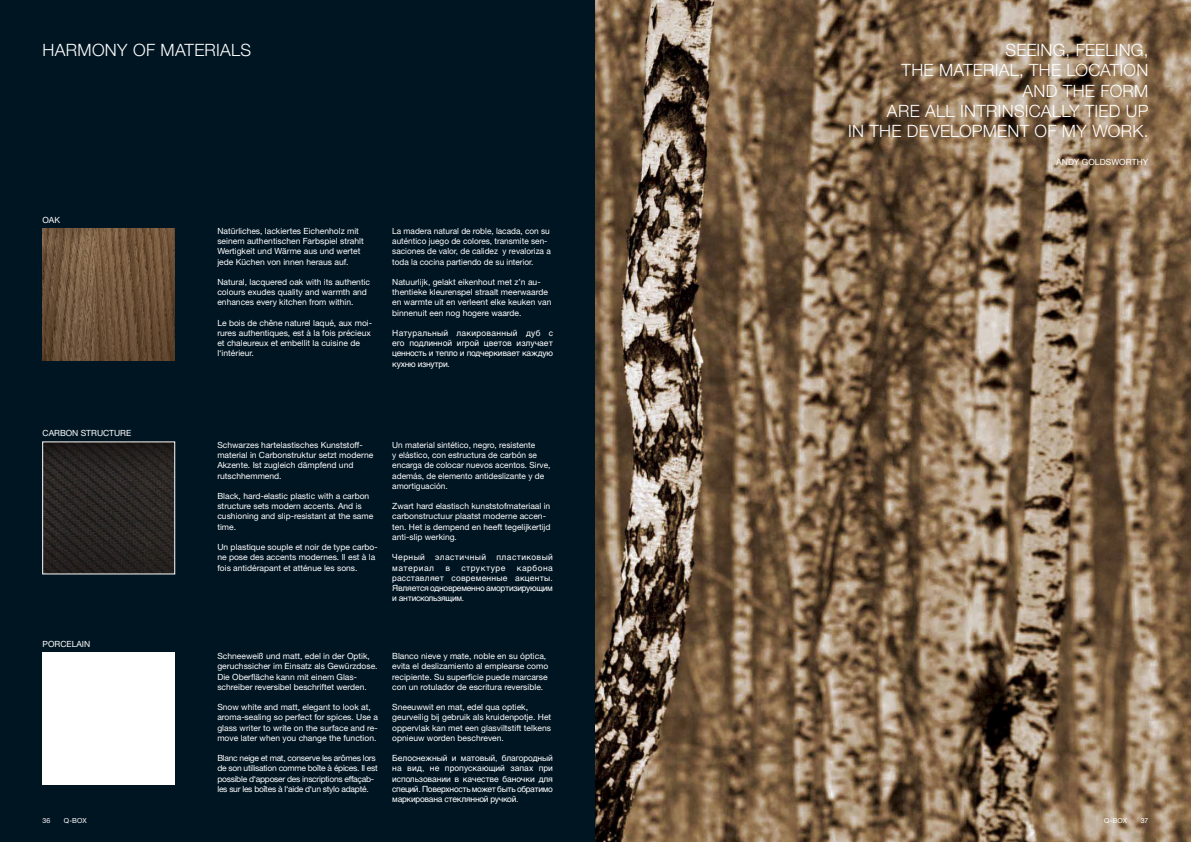
<style>
.page{position:relative;width:1191px;height:842px;background:#fff}
.page>*{position:absolute;margin:0;border:0;box-sizing:border-box;transform-origin:0 0}
.t1{font:300 17px/20.4px "Helvetica Neue";letter-spacing:.015em;color:#fff;text-align:right}
.t2{font:8.5px/10.2px "Helvetica Neue";color:#fff}
.t3{font:8.5px/10.2px "Helvetica Cyr Upright";letter-spacing:-.03em;color:#fff;text-align:justify}
.t4{font:8.5px/10.2px "Helvetica Neue";letter-spacing:-.035em;color:#fff}
.t5{font:8.5px/10.2px "Helvetica Cyr Upright";letter-spacing:.05em;color:#fff}
.t6{font:8.5px "Helvetica Cyr Upright";letter-spacing:.06em;color:#fff}
.t7{font:7px "Helvetica Neue";color:#fff}
</style>
<div class="page">
<div style="left:0;top:0;width:595px;height:842px;background:#001522"></div>
<img style="left:43px;top:228px;width:132px;height:132px">
<img style="left:45px;top:444px;width:128px;height:128px">
<div style="left:43px;top:653px;width:132px;height:132px;background:#fff"></div>
<img style="left:595px;top:0;width:596px;height:842px">
<h1 class="t1" style="left:43px;top:39px;width:210px">HARMONY OF MATERIALS</h1>
<p class="t2" style="left:43px;top:214px;width:19px">OAK</p>
<p class="t2" style="left:43px;top:428px;width:90px">CARBON STRUCTURE</p>
<p class="t2" style="left:43px;top:639px;width:49px">PORCELAIN</p>
<p class="t2" style="left:217px;top:226px;width:148px">Natürliches, lackiertes Eichenholz mit seinem authentischen Farbspiel strahlt Wertigkeit und Wärme aus und wertet jede Küchen von innen heraus auf.</p>
<p class="t2" style="left:217px;top:277px;width:154px">Natural, lacquered oak with its authentic colours exudes quality and warmth and enhances every kitchen from within.</p>
<p class="t2" style="left:217px;top:318px;width:156px">Le bois de chêne naturel laqué, aux moi&shy;rures authentiques, est à la fois précieux et chaleureux et embellit la cuisine de l‘intérieur.</p>
<p class="t2" style="left:392px;top:226px;width:160px">La madera natural de roble, lacada, con su auténtico juego de colores, transmite sen&shy;saciones de valor, de calidez y revaloriza a toda la cocina partiendo de su interior.</p>
<p class="t2" style="left:392px;top:277px;width:161px">Natuurlijk, gelakt eikenhout met z’n au&shy;thentieke kleurenspel straalt meerwaarde en warmte uit en verleent elke keuken van binnenuit een nog hogere waarde.</p>
<p class="t3" style="left:392px;top:328px;width:162px">Натуральный лакированный дуб с его подлинной игрой цветов излучает ценность и тепло и подчеркивает каждую кухню изнутри.</p>
<p class="t2" style="left:217px;top:440px;width:157px">Schwarzes hartelastisches Kunststoff&shy;material in Carbonstruktur setzt moderne Akzente. Ist zugleich dämpfend und rutschhemmend.</p>
<p class="t2" style="left:217px;top:491px;width:157px">Black, hard-elastic plastic with a carbon structure sets modern accents. And is cushioning and slip-resistant at the same time.</p>
<p class="t2" style="left:217px;top:542px;width:162px">Un plastique souple et noir de type carbo&shy;ne pose des accents modernes. Il est à la fois antidérapant et atténue les sons.</p>
<p class="t2" style="left:392px;top:440px;width:160px">Un material sintético, negro, resistente<br>y elástico, con estructura de carbón se encarga de colocar nuevos acentos. Sirve, además, de elemento antideslizante y de amortiguación.</p>
<p class="t2" style="left:392px;top:501px;width:160px">Zwart hard elastisch kunststofmateriaal in carbonstructuur plaatst moderne accen&shy;ten. Het is dempend en heeft tegelijkertijd anti-slip werking.</p>
<p class="t5" style="left:392px;top:552px;width:162px">Черный эластичный пластиковый материал</p>
<p class="t3" style="left:392px;top:562px;width:162px;text-indent:124px">карбона расставляет современные акценты.<br>Является одновременно амортизирующим и антискользящим.</p>
<p class="t3" style="left:445px;top:562px;width:6px">в</p>
<p class="t6" style="left:461px;top:563px;width:46px">структуре</p>
<p class="t2" style="left:217px;top:651px;width:162px">Schneeweiß und matt, edel in der Optik, geruchssicher im Einsatz als Gewürzdose.<br>Die Oberfläche kann mit einem Glas&shy;schreiber reversibel beschriftet werden.</p>
<p class="t2" style="left:217px;top:702px;width:162px">Snow white and matt, elegant to look at, aroma-sealing so perfect for spices. Use a glass writer to write on the surface and re&shy;move later when you change the function.</p>
<p class="t4" style="left:217px;top:753px;width:162px">Blanc neige et mat, conserve les arômes lors de son utilisation comme boîte à épices. Il est possible d‘apposer des inscriptions effaçab&shy;les sur les boîtes à l‘aide d‘un stylo adapté.</p>
<p class="t2" style="left:392px;top:651px;width:158px">Blanco nieve y mate, noble en su óptica, evita el deslizamiento al emplearse como recipiente. Su superficie puede marcarse con un rotulador de escritura reversible.</p>
<p class="t2" style="left:392px;top:702px;width:161px">Sneeuwwit en mat, edel qua optiek, geurveilig bij gebruik als kruidenpotje. Het oppervlak kan met een glasviltstift telkens opnieuw worden beschreven.</p>
<p class="t3" style="left:392px;top:753px;width:162px">Белоснежный и матовый, благородный на вид, не пропускающий запах при использовании в качестве баночки для специй. Поверхность может быть обратимо маркирована стеклянной ручкой.</p>
<h1 class="t1" style="left:848px;top:39px;width:302px">SEEING, FEELING,<br>THE MATERIAL, THE LOCATION<br>AND THE FORM<br>ARE ALL INTRINSICALLY TIED UP<br>IN THE DEVELOPMENT OF MY WORK.</h1>
<p class="t2" style="left:1056px;top:157px;width:94px">ANDY GOLDSWORTHY</p>
<p class="t7" style="left:43px;top:817px;width:9px">36</p>
<p class="t7" style="left:64px;top:817px;width:24px">Q-BOX</p>
<p class="t7" style="left:1104px;top:817px;width:24px">Q-BOX</p>
<p class="t7" style="left:1140px;top:817px;width:9px">37</p>
</div>
